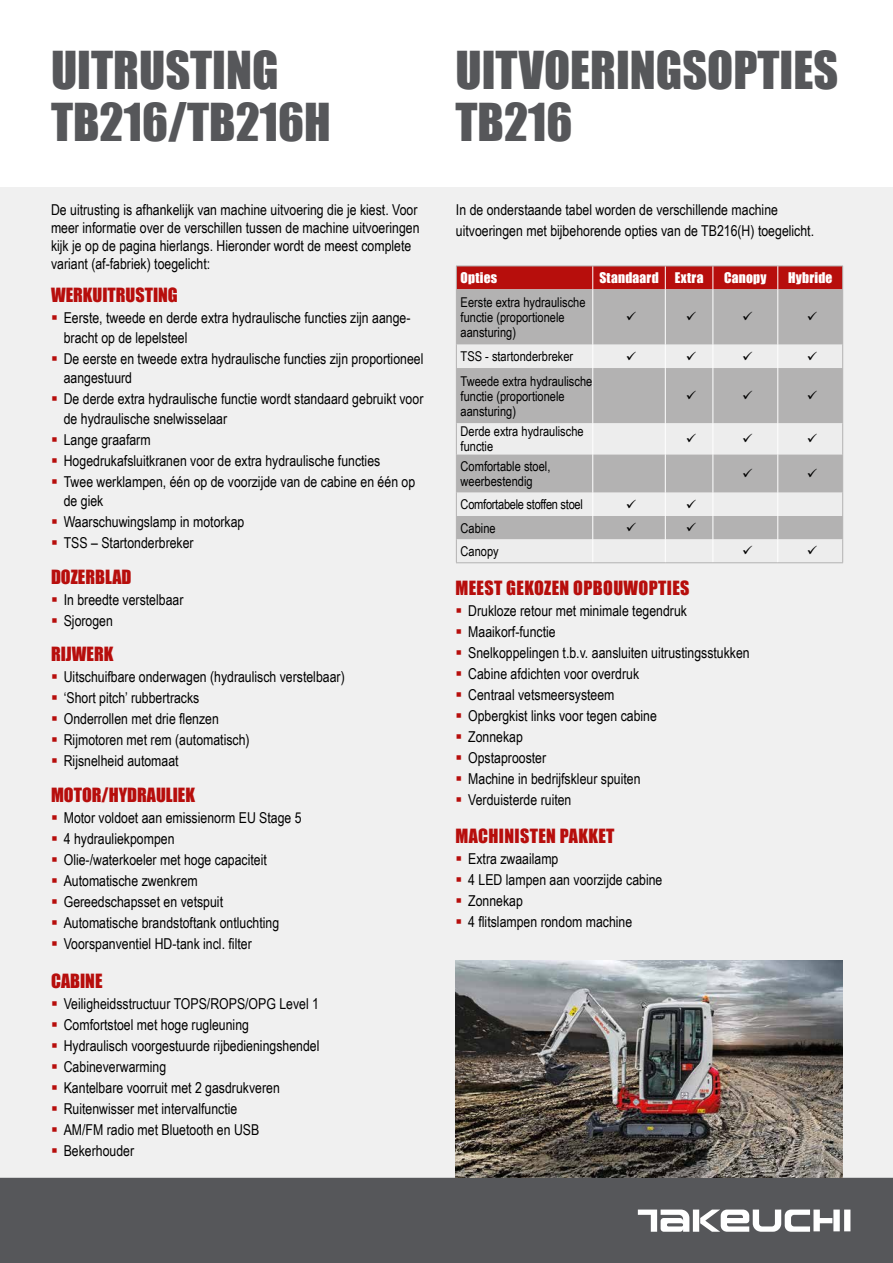
<style>
.page{position:relative;width:893px;height:1263px;background:#fff}
.page>*{position:absolute;margin:0;border:0;box-sizing:border-box;transform-origin:0 0}
.t1{font:48px/52.5px "Impact";color:#56575a}
.t2{font:18px "Impact";color:#b70e0c}
.t3{font:18px "Impact";letter-spacing:.02em;color:#b70e0c}
.t4{font:15px/21px "Arial Narrow";color:#000}
.t5{font:13.5px/15px "Arial Narrow";color:#000}
.t6{font:13.5px "Impact";letter-spacing:.015em;color:#fff}
.t7{font:13.5px "Arial Narrow";letter-spacing:-.02em;color:#000}
</style>
<div class="page">
<div style="left:0;top:1178px;width:893px;height:85px;background:#56575a"></div>
<div style="left:0;top:187px;width:893px;height:991px;background:#ededed"></div>
<img style="left:455px;top:960px;width:387px;height:218px">
<div style="left:457px;top:289px;width:385px;height:56px;background:#b3b2b2"></div>
<svg style="left:457px;top:368px;width:385px;height:171px;fill:#b3b2b2"></svg>
<hr style="left:456px;top:289px;width:1px;height:56px;background:#b3b2b2">
<hr style="left:842px;top:289px;width:1px;height:56px;background:#b3b2b2">
<svg style="left:456px;top:345px;width:1px;height:23px"></svg>
<svg style="left:842px;top:345px;width:1px;height:23px"></svg>
<hr style="left:456px;top:368px;width:1px;height:55px;background:#b3b2b2">
<hr style="left:842px;top:368px;width:1px;height:55px;background:#b3b2b2">
<hr style="left:456px;top:423px;width:1px;height:31px;background:#b3b2b2">
<hr style="left:842px;top:423px;width:1px;height:31px;background:#b3b2b2">
<hr style="left:456px;top:454px;width:1px;height:39px;background:#b3b2b2">
<hr style="left:842px;top:454px;width:1px;height:39px;background:#b3b2b2">
<svg style="left:456px;top:493px;width:1px;height:69px"></svg>
<svg style="left:842px;top:493px;width:1px;height:69px"></svg>
<hr style="left:592px;top:289px;width:1px;height:56px;background:#fff">
<hr style="left:665px;top:289px;width:1px;height:56px;background:#fff">
<hr style="left:712px;top:289px;width:1px;height:56px;background:#fff">
<svg style="left:592px;top:345px;width:1px;height:23px"></svg>
<svg style="left:665px;top:345px;width:1px;height:23px"></svg>
<hr style="left:592px;top:368px;width:1px;height:55px;background:#fff">
<hr style="left:665px;top:368px;width:1px;height:55px;background:#fff">
<hr style="left:712px;top:368px;width:1px;height:55px;background:#fff">
<hr style="left:592px;top:423px;width:1px;height:31px;background:#fff">
<hr style="left:665px;top:423px;width:1px;height:31px;background:#fff">
<hr style="left:712px;top:423px;width:1px;height:31px;background:#fff">
<hr style="left:592px;top:454px;width:1px;height:39px;background:#fff">
<hr style="left:665px;top:454px;width:1px;height:39px;background:#fff">
<hr style="left:712px;top:454px;width:1px;height:39px;background:#fff">
<svg style="left:592px;top:493px;width:1px;height:69px"></svg>
<svg style="left:665px;top:493px;width:1px;height:69px"></svg>
<svg style="left:712px;top:493px;width:1px;height:46px"></svg>
<hr style="left:777px;top:289px;width:1px;height:56px;background:#fff">
<svg style="left:777px;top:345px;width:1px;height:23px"></svg>
<hr style="left:777px;top:368px;width:1px;height:55px;background:#fff">
<hr style="left:777px;top:423px;width:1px;height:31px;background:#fff">
<hr style="left:777px;top:454px;width:1px;height:39px;background:#fff">
<svg style="left:777px;top:493px;width:1px;height:69px"></svg>
<div style="left:456px;top:266px;width:387px;height:23px;background:#b70e0c"></div>
<hr style="left:456px;top:562px;width:137px;height:1px;background:#b3b2b2">
<hr style="left:593px;top:562px;width:72px;height:1px;background:#b3b2b2">
<hr style="left:665px;top:562px;width:48px;height:1px;background:#b3b2b2">
<hr style="left:713px;top:562px;width:65px;height:1px;background:#b3b2b2">
<hr style="left:778px;top:562px;width:65px;height:1px;background:#b3b2b2">
<div style="left:844px;top:1209px;width:6px;height:22px;background:#fff"></div>
<div style="left:833px;top:1209px;width:7px;height:22px;background:#fff"></div>
<div style="left:693px;top:1209px;width:6px;height:22px;background:#fff"></div>
<svg style="left:700px;top:1209px;width:132px;height:22px"></svg>
<svg style="left:638px;top:1209px;width:51px;height:22px"></svg>
<svg style="left:627px;top:312px;width:9px;height:8px"></svg>
<svg style="left:687px;top:312px;width:9px;height:8px"></svg>
<svg style="left:743px;top:312px;width:9px;height:8px"></svg>
<svg style="left:808px;top:312px;width:9px;height:8px"></svg>
<svg style="left:687px;top:390px;width:9px;height:9px"></svg>
<svg style="left:743px;top:390px;width:9px;height:9px"></svg>
<svg style="left:808px;top:390px;width:9px;height:9px"></svg>
<svg style="left:687px;top:433px;width:9px;height:9px"></svg>
<svg style="left:743px;top:433px;width:9px;height:9px"></svg>
<svg style="left:808px;top:433px;width:9px;height:9px"></svg>
<svg style="left:743px;top:468px;width:9px;height:9px"></svg>
<svg style="left:808px;top:468px;width:9px;height:9px"></svg>
<svg style="left:627px;top:499px;width:9px;height:9px"></svg>
<svg style="left:687px;top:499px;width:9px;height:9px"></svg>
<svg style="left:627px;top:522px;width:9px;height:9px"></svg>
<svg style="left:687px;top:522px;width:9px;height:9px"></svg>
<h1 class="t1" style="left:51px;top:43px;width:281px">UITRUSTING<br>TB216/TB216H</h1>
<p class="t4" style="left:51px;top:200px;width:370px;line-height:18px">De uitrusting is afhankelijk van machine uitvoering die je kiest. Voor meer informatie over de verschillen tussen de machine uitvoeringen kijk je op de pagina hierlangs. Hieronder wordt de meest complete variant (af-fabriek) toegelicht:</p>
<p class="t2" style="left:51px;top:281px;width:128px">WERKUITRUSTING</p>
<p class="t4" style="left:64px;top:308px;width:348px;line-height:19.5px">Eerste, tweede en derde extra hydraulische functies zijn aange&shy;bracht op de lepelsteel</p>
<p class="t4" style="left:64px;top:348px;width:361px;line-height:19.5px">De eerste en tweede extra hydraulische functies zijn proportioneel aangestuurd</p>
<p class="t4" style="left:64px;top:389px;width:361px;line-height:19.5px">De derde extra hydraulische functie wordt standaard gebruikt voor de hydraulische snelwisselaar</p>
<p class="t4" style="left:64px;top:429px;width:353px">Lange graafarm<br>Hogedrukafsluitkranen voor de extra hydraulische functies<br>Twee werklampen, één op de voorzijde van de cabine en één op</p>
<p class="t4" style="left:64px;top:490px;width:182px">de giek<br>Waarschuwingslamp in motorkap<br>TSS – Startonderbreker</p>
<p class="t2" style="left:51px;top:563px;width:82px">DOZERBLAD</p>
<p class="t4" style="left:64px;top:589px;width:121px">In breedte verstelbaar<br>Sjorogen</p>
<p class="t2" style="left:51px;top:640px;width:64px">RIJWERK</p>
<p class="t4" style="left:64px;top:666px;width:282px">Uitschuifbare onderwagen (hydraulisch verstelbaar) ‘Short pitch’ rubbertracks<br>Onderrollen met drie flenzen<br>Rijmotoren met rem (automatisch)<br>Rijsnelheid automaat</p>
<p class="t2" style="left:51px;top:781px;width:146px">MOTOR/HYDRAULIEK</p>
<p class="t4" style="left:64px;top:807px;width:239px">Motor voldoet aan emissienorm EU Stage 5<br>4 hydrauliekpompen<br>Olie-/waterkoeler met hoge capaciteit Automatische zwenkrem<br>Gereedschapsset en vetspuit<br>Automatische brandstoftank ontluchting Voorspanventiel HD-tank incl. filter</p>
<p class="t2" style="left:51px;top:967px;width:53px">CABINE</p>
<p class="t4" style="left:64px;top:993px;width:257px">Veiligheidsstructuur TOPS/ROPS/OPG Level 1<br>Comfortstoel met hoge rugleuning<br>Hydraulisch voorgestuurde rijbedieningshendel Cabineverwarming<br>Kantelbare voorruit met 2 gasdrukveren Ruitenwisser met intervalfunctie<br>AM/FM radio met Bluetooth en USB Bekerhouder</p>
<h1 class="t1" style="left:455px;top:43px;width:384px">UITVOERINGSOPTIES<br>TB216</h1>
<p class="t4" style="left:456px;top:199px;width:360px">In de onderstaande tabel worden de verschillende machine uitvoeringen met bijbehorende opties van de TB216(H) toegelicht.</p>
<p class="t6" style="left:461px;top:267px;width:38px">Opties</p>
<p class="t6" style="left:599px;top:267px;width:106px">Standaard Extra</p>
<p class="t6" style="left:724px;top:267px;width:44px">Canopy</p>
<p class="t6" style="left:788px;top:267px;width:46px">Hybride</p>
<p class="t5" style="left:461px;top:294px;width:126px">Eerste extra hydraulische functie (proportionele aansturing)</p>
<p class="t5" style="left:461px;top:348px;width:114px">TSS - startonderbreker</p>
<p class="t5" style="left:461px;top:373px;width:133px">Tweede extra hydraulische functie (proportionele aansturing)</p>
<p class="t5" style="left:461px;top:423px;width:125px">Derde extra hydraulische functie</p>
<p class="t5" style="left:461px;top:458px;width:91px">Comfortable stoel, weerbestendig</p>
<p class="t7" style="left:461px;top:494px;width:124px">Comfortabele stoffen stoel</p>
<p class="t5" style="left:461px;top:520px;width:37px">Cabine</p>
<p class="t5" style="left:461px;top:543px;width:40px">Canopy</p>
<p class="t3" style="left:455px;top:574px;width:235px">MEEST GEKOZEN OPBOUWOPTIES</p>
<p class="t4" style="left:468px;top:600px;width:283px">Drukloze retour met minimale tegendruk<br>Maaikorf-functie<br>Snelkoppelingen t.b.v. aansluiten uitrustingsstukken<br>Cabine afdichten voor overdruk<br>Centraal vetsmeersysteem<br>Opbergkist links voor tegen cabine<br>Zonnekap<br>Opstaprooster<br>Machine in bedrijfskleur spuiten<br>Verduisterde ruiten</p>
<p class="t3" style="left:455px;top:822px;width:160px">MACHINISTEN PAKKET</p>
<p class="t4" style="left:468px;top:847px;width:196px">Extra zwaailamp<br>4 LED lampen aan voorzijde cabine<br>Zonnekap<br>4 flitslampen rondom machine</p>
</div>
